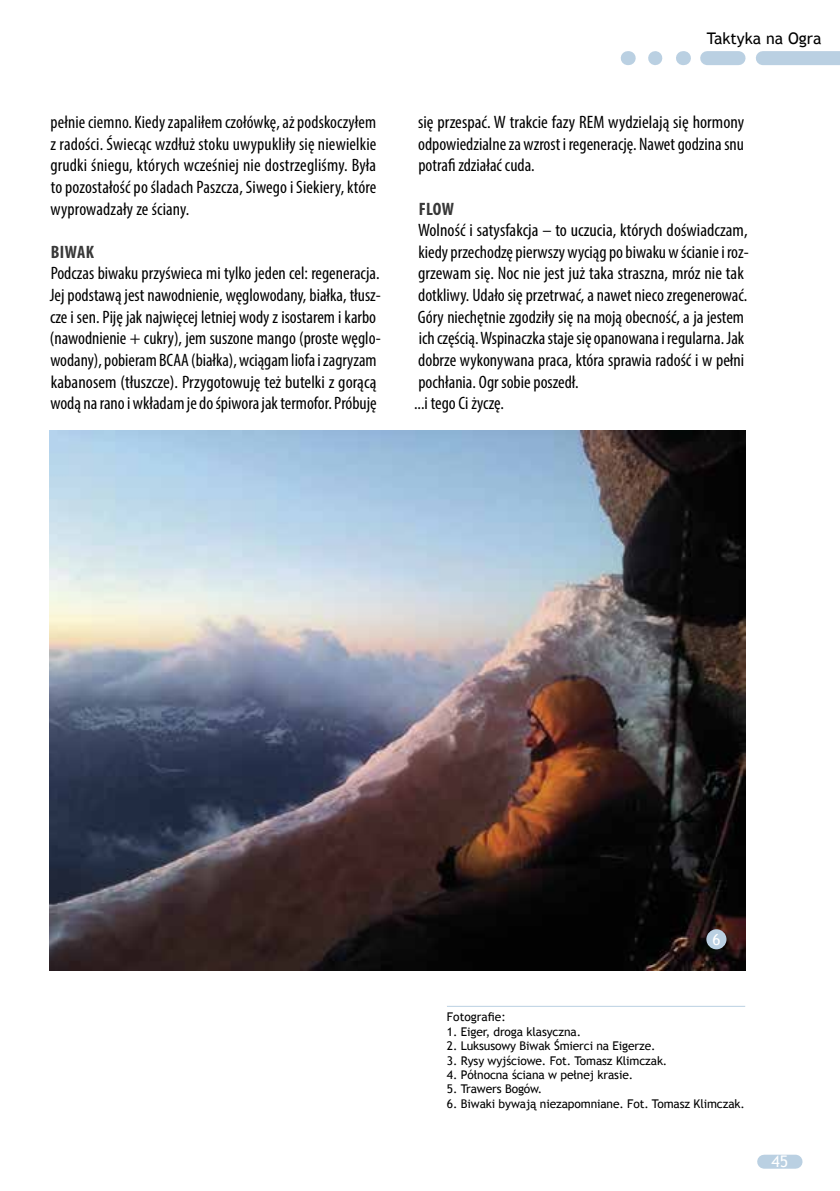
<style>
.page{position:relative;width:840px;height:1191px;background:#fff}
.page>*{position:absolute;margin:0;border:0;box-sizing:border-box;transform-origin:0 0}
.t1{font:condensed 18px/21.6px "Myriad Pro";color:#000;text-align:justify}
.t2{font:700 condensed 18px "Myriad Pro";letter-spacing:.02em;color:#393939}
.t3{font:16px "Trebuchet MS";color:#000}
.t4{font:16px "Trebuchet MS";color:#fff}
.t5{font:15.4px "Trebuchet MS";color:#fff}
.t6{font:12px "Trebuchet MS";letter-spacing:-.01em;color:#000}
</style>
<div class="page">
<img style="left:49px;top:431px;width:695px;height:540px">
<div style="left:706px;top:929px;width:20px;height:20px;background:#bad0e2;border-radius:50%"></div>
<hr style="left:446px;top:1005px;width:298px;height:1px;background:#bad0e2">
<div style="left:763px;top:1154px;width:32px;height:14px;background:#bad0e2"></div>
<div style="left:762px;top:51px;width:77px;height:14px;background:#bad0e2"></div>
<svg style="left:648px;top:51px;width:7px;height:14px"></svg>
<svg style="left:682px;top:51px;width:1px;height:14px"></svg>
<svg style="left:627px;top:51px;width:1px;height:14px"></svg>
<div style="left:706px;top:51px;width:32px;height:14px;background:#bad0e2"></div>
<p class="t1" style="left:50px;top:111px;width:327px">pełnie ciemno. Kiedy zapaliłem czołówkę, aż podskoczyłem z radości. Świecąc wzdłuż stoku uwypukliły się niewielkie grudki śniegu, których wcześniej nie dostrzegliśmy. Była to pozostałość po śladach Paszcza, Siwego i Siekiery, które wyprowadzały ze ściany.</p>
<p class="t2" style="left:51px;top:241px;width:45px">BIWAK</p>
<p class="t1" style="left:50px;top:262px;width:332px;text-align:left">Podczas biwaku przyświeca mi tylko jeden cel: regeneracja.<br>Jej podstawą jest nawodnienie, węglowodany, białka, tłusz&shy;cze i sen. Piję jak najwięcej letniej wody z isostarem i karbo (nawodnienie + cukry), jem suszone mango (proste węglo&shy;wodany), pobieram BCAA (białka), wciągam liofa i zagryzam kabanosem (tłuszcze). Przygotowuję też butelki z gorącą wodą na rano i wkładam je do śpiwora jak termofor. Próbuję</p>
<p class="t3" style="left:706px;top:28px;width:116px">Taktyka na Ogra</p>
<p class="t1" style="left:418px;top:111px;width:327px">się przespać. W trakcie fazy REM wydzielają się hormony odpowiedzialne za wzrost i regenerację. Nawet godzina snu potrafi zdziałać cuda.</p>
<p class="t2" style="left:418px;top:197px;width:37px">FLOW</p>
<p class="t1" style="left:414px;top:219px;width:336px;text-align:left">Wolność i satysfakcja – to uczucia, których doświadczam, kiedy przechodzę pierwszy wyciąg po biwaku w ścianie i roz&shy;grzewam się. Noc nie jest już taka straszna, mróz nie tak dotkliwy. Udało się przetrwać, a nawet nieco zregenerować.<br>Góry niechętnie zgodziły się na moją obecność, a ja jestem ich częścią. Wspinaczka staje się opanowana i regularna. Jak dobrze wykonywana praca, która sprawia radość i w pełni pochłania. Ogr sobie poszedł.<br>...i tego Ci życzę.</p>
<p class="t5" style="left:712px;top:930px;width:10px">6</p>
<p class="t6" style="left:446px;top:1010px;width:60px">Fotografie:</p>
<p class="t6" style="left:446px;top:1024px;width:135px">1. Eiger, droga klasyczna.</p>
<p class="t6" style="left:446px;top:1038px;width:210px">2. Luksusowy Biwak Śmierci na Eigerze.</p>
<p class="t6" style="left:446px;top:1053px;width:222px">3. Rysy wyjściowe. Fot. Tomasz Klimczak.</p>
<p class="t6" style="left:446px;top:1067px;width:188px">4. Północna ściana w pełnej krasie.</p>
<p class="t6" style="left:446px;top:1082px;width:97px">5. Trawers Bogów.</p>
<p class="t6" style="left:446px;top:1096px;width:299px">6. Biwaki bywają niezapomniane. Fot. Tomasz Klimczak.</p>
<p class="t4" style="left:771px;top:1151px;width:18px">45</p>
</div>
